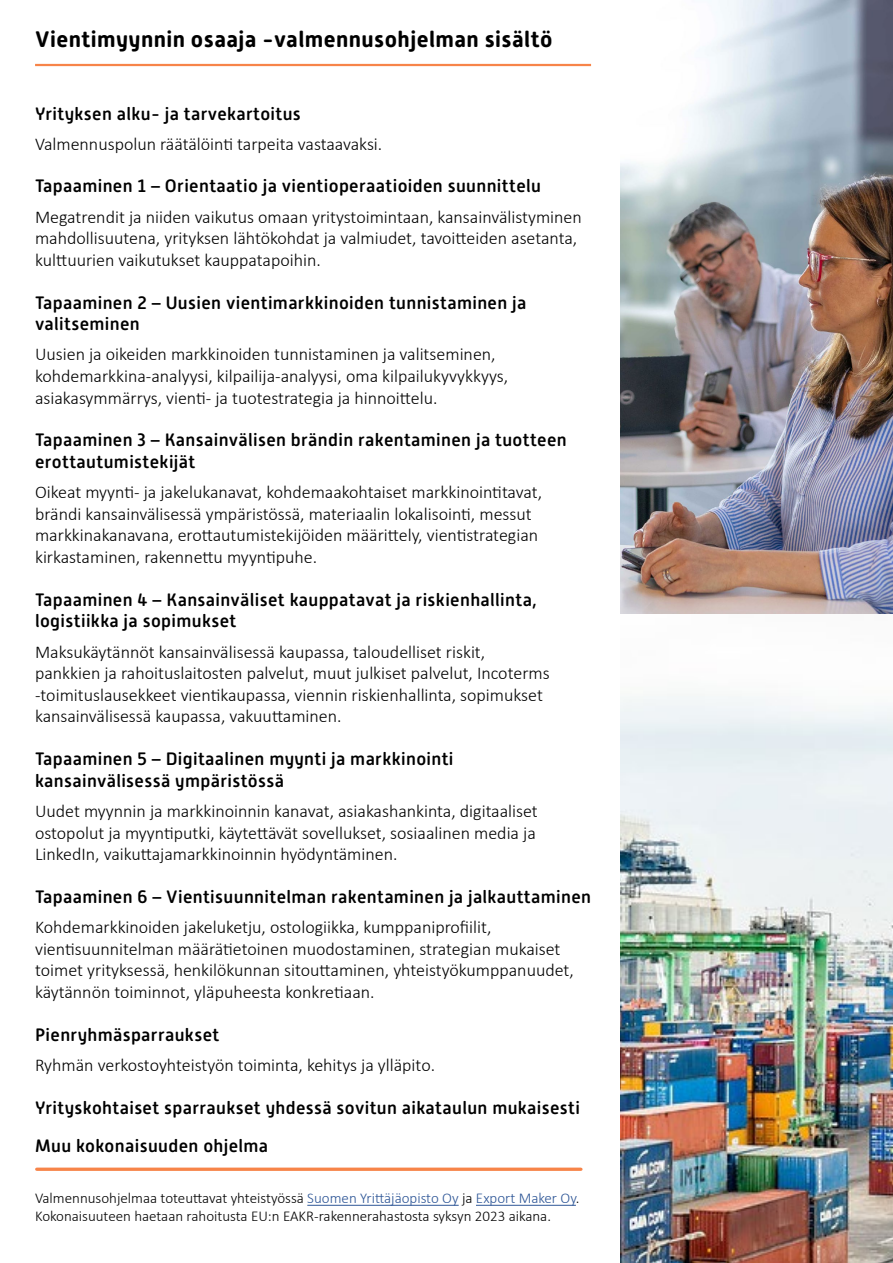
<style>
.page{position:relative;width:893px;height:1263px;background:#fff}
.page>*{position:absolute;margin:0;border:0;box-sizing:border-box;transform-origin:0 0}
.Otsikko_2{font:700 22.5px "Alwyn New Rounded";letter-spacing:.02em;color:#000}
.Leipis_-_p{font:300 18px/21.6px "Calibri";color:#000}
.Otsikko_3{font:500 18px/21.6px "Alwyn New Rounded";letter-spacing:.02em;color:#000}
.pikkuleipis{font:300 15px/18px "Calibri";color:#000}
.s1{color:#2d5596}
</style>
<div class="page">
<img style="left:621px;top:0;width:272px;height:614px">
<img style="left:621px;top:696px;width:272px;height:567px">
<hr style="left:35px;top:64px;width:556px;height:2px;background:#f78449">
<svg style="left:37px;top:1167px;width:544px;height:4px;background:#f89968"></svg>
<hr style="left:307px;top:1205px;width:152px;height:1px;background:#2d5596">
<hr style="left:476px;top:1205px;width:100px;height:1px;background:#2d5596">
<h2 class="Otsikko_2" style="left:35px;top:26px;width:519px">Vientimyynnin osaaja -valmennusohjelman sisältö</h2>
<h3 class="Otsikko_3" style="left:35px;top:103px;width:267px">Yrityksen alku- ja tarvekartoitus</h3>
<p class="Leipis_-_p" style="left:35px;top:133px;width:349px">Valmennuspolun räätälöinti tarpeita vastaavaksi.</p>
<h3 class="Otsikko_3" style="left:35px;top:175px;width:507px">Tapaaminen 1 – Orientaatio ja vientioperaatioiden suunnittelu</h3>
<p class="Leipis_-_p" style="left:35px;top:206px;width:548px">Megatrendit ja niiden vaikutus omaan yritystoimintaan, kansainvälistyminen mahdollisuutena, yrityksen lähtökohdat ja valmiudet, tavoitteiden asetanta, kulttuurien vaikutukset kauppatapoihin.</p>
<h3 class="Otsikko_3" style="left:35px;top:292px;width:493px">Tapaaminen 2 – Uusien vientimarkkinoiden tunnistaminen ja valitseminen</h3>
<p class="Leipis_-_p" style="left:35px;top:343px;width:475px">Uusien ja oikeiden markkinoiden tunnistaminen ja valitseminen, kohdemarkkina-analyysi, kilpailija-analyysi, oma kilpailukyvykkyys, asiakasymmärrys, vienti- ja tuotestrategia ja hinnoittelu.</p>
<h3 class="Otsikko_3" style="left:35px;top:429px;width:533px">Tapaaminen 3 – Kansainvälisen brändin rakentaminen ja tuotteen erottautumistekijät</h3>
<p class="Leipis_-_p" style="left:35px;top:481px;width:508px">Oikeat myynti- ja jakelukanavat, kohdemaakohtaiset markkinointitavat, brändi kansainvälisessä ympäristössä, materiaalin lokalisointi, messut markkinakanavana, erottautumistekijöiden määrittely, vientistrategian kirkastaminen, rakennettu myyntipuhe.</p>
<h3 class="Otsikko_3" style="left:35px;top:589px;width:503px">Tapaaminen 4 – Kansainväliset kauppatavat ja riskienhallinta, logistiikka ja sopimukset</h3>
<p class="Leipis_-_p" style="left:35px;top:640px;width:516px">Maksukäytännöt kansainvälisessä kaupassa, taloudelliset riskit, pankkien ja rahoituslaitosten palvelut, muut julkiset palvelut, Incoterms -toimituslausekkeet vientikaupassa, viennin riskienhallinta, sopimukset kansainvälisessä kaupassa, vakuuttaminen.</p>
<h3 class="Otsikko_3" style="left:35px;top:748px;width:420px">Tapaaminen 5 – Digitaalinen myynti ja markkinointi kansainvälisessä ympäristössä</h3>
<p class="Leipis_-_p" style="left:35px;top:800px;width:504px;text-align:justify">Uudet myynnin ja markkinoinnin kanavat, asiakashankinta, digitaaliset ostopolut ja myyntiputki, käytettävät sovellukset, sosiaalinen media ja LinkedIn, vaikuttajamarkkinoinnin hyödyntäminen.</p>
<h3 class="Otsikko_3" style="left:35px;top:886px;width:557px">Tapaaminen 6 – Vientisuunnitelman rakentaminen ja jalkauttaminen</h3>
<p class="Leipis_-_p" style="left:35px;top:916px;width:540px">Kohdemarkkinoiden jakeluketju, ostologiikka, kumppaniprofiilit, vientisuunnitelman määrätietoinen muodostaminen, strategian mukaiset toimet yrityksessä, henkilökunnan sitouttaminen, yhteistyökumppanuudet, käytännön toiminnot, yläpuheesta konkretiaan.</p>
<h3 class="Otsikko_3" style="left:35px;top:1024px;width:186px">Pienryhmäsparraukset</h3>
<p class="Leipis_-_p" style="left:35px;top:1054px;width:402px">Ryhmän verkostoyhteistyön toiminta, kehitys ja ylläpito.</p>
<h3 class="Otsikko_3" style="left:35px;top:1097px;width:546px">Yrityskohtaiset sparraukset yhdessä sovitun aikataulun mukaisesti</h3>
<h3 class="Otsikko_3" style="left:35px;top:1135px;width:235px">Muu kokonaisuuden ohjelma</h3>
<p class="pikkuleipis" style="left:35px;top:1189px;width:546px">Valmennusohjelmaa toteuttavat yhteistyössä <span class="s1">Suomen Yrittäjäopisto Oy</span> ja <span class="s1">Export Maker Oy</span>.<br>Kokonaisuuteen haetaan rahoitusta EU:n EAKR-rakennerahastosta syksyn 2023 aikana.</p>
</div>
